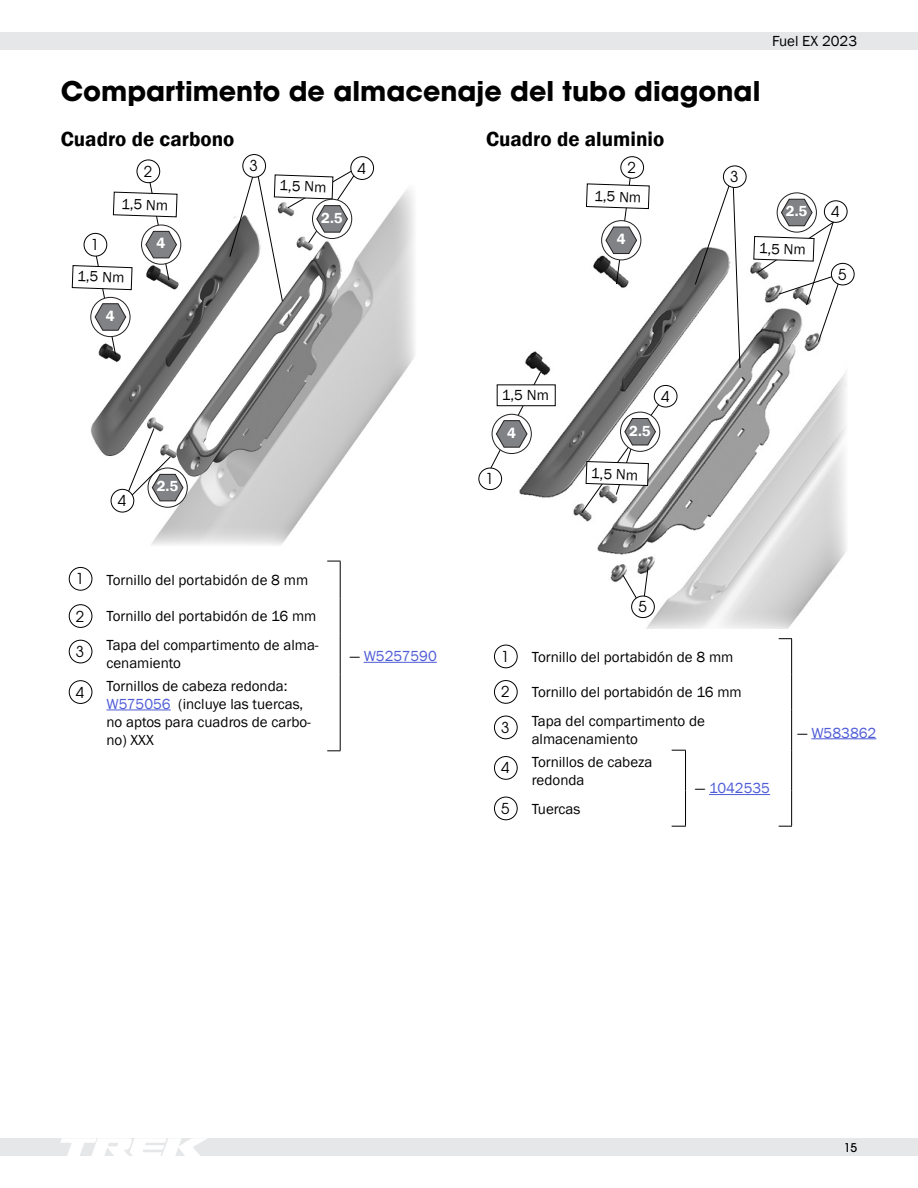
<style>
.page{position:relative;width:918px;height:1188px;background:#fff}
.page>*{position:absolute;margin:0;border:0;box-sizing:border-box;transform-origin:0 0}
.Section_Head{font:700 27px "ITC Avant Garde Pro";color:#000}
.Subhead_1{font:600 21px "Franklin Gothic";color:#000}
.Table_Cell_Left{font:15px/18px "Franklin Gothic";color:#000}
.Table_Cell_Left-2{font:15px "Franklin Gothic";color:#4f5cd6}
.Callout_Number_Black{font:15px "ITC Avant Garde Pro";color:#000}
.t1{font:600 15px "Franklin Gothic";color:#fff}
.t2{font:500 12px "ITC Avant Garde Pro";color:#000}
.s1{color:#4f5cd6}
.s2{color:#000}
</style>
<div class="page">
<div style="left:0;top:32px;width:918px;height:17px;background:#e6e7e9"></div>
<div style="left:0;top:1139px;width:918px;height:17px;background:#e6e7e9"></div>
<svg style="left:61px;top:1139px;width:145px;height:17px"></svg>
<img style="left:90px;top:189px;width:325px;height:356px">
<div style="left:242px;top:154px;width:24px;height:24px;border:1px solid #000;border-radius:50%"></div>
<div style="left:137px;top:160px;width:23px;height:23px;border:1px solid #000;border-radius:50%"></div>
<svg style="left:229px;top:163px;width:133px;height:139px"></svg>
<div style="left:351px;top:157px;width:23px;height:22px;background:#fff;border-radius:50%"></div>
<div style="left:350px;top:156px;width:24px;height:24px;border:1px solid #000;border-radius:50%"></div>
<div style="left:111px;top:489px;width:23px;height:23px;background:#fff;border-radius:50%"></div>
<div style="left:111px;top:489px;width:23px;height:23px;border:1px solid #000;border-radius:50%"></div>
<svg style="left:148px;top:468px;width:39px;height:39px"></svg>
<div style="left:148px;top:468px;width:39px;height:39px;border:1px solid #231f20;border-radius:50%"></div>
<svg style="left:120px;top:428px;width:63px;height:81px"></svg>
<svg style="left:142px;top:225px;width:39px;height:39px"></svg>
<div style="left:141px;top:225px;width:40px;height:39px;border:1px solid #231f20;border-radius:50%"></div>
<svg style="left:71px;top:173px;width:107px;height:182px"></svg>
<svg style="left:327px;top:561px;width:13px;height:1px"></svg>
<hr style="left:340px;top:561px;width:1px;height:37px;background:#000">
<hr style="left:340px;top:598px;width:1px;height:36px;background:#000">
<hr style="left:340px;top:634px;width:1px;height:40px;background:#000">
<hr style="left:340px;top:674px;width:1px;height:76px;background:#000">
<svg style="left:327px;top:750px;width:14px;height:1px"></svg>
<div style="left:69px;top:567px;width:23px;height:24px;border:1px solid #000;border-radius:50%"></div>
<hr style="left:364px;top:662px;width:73px;height:1px;background:#4f5cd6">
<div style="left:69px;top:604px;width:23px;height:24px;border:1px solid #000;border-radius:50%"></div>
<div style="left:69px;top:640px;width:23px;height:23px;border:1px solid #000;border-radius:50%"></div>
<div style="left:69px;top:680px;width:23px;height:24px;border:1px solid #000;border-radius:50%"></div>
<hr style="left:106px;top:710px;width:65px;height:1px;background:#4f5cd6">
<img style="left:478px;top:202px;width:370px;height:427px">
<div style="left:620px;top:156px;width:24px;height:23px;border:1px solid #000;border-radius:50%"></div>
<div style="left:654px;top:385px;width:23px;height:22px;background:#fff;border-radius:50%"></div>
<div style="left:654px;top:385px;width:23px;height:22px;border:1px solid #000;border-radius:50%"></div>
<svg style="left:694px;top:172px;width:47px;height:197px"></svg>
<div style="left:723px;top:166px;width:23px;height:21px;background:#fff;border-radius:50%"></div>
<div style="left:723px;top:166px;width:24px;height:22px;border:1px solid #000;border-radius:50%"></div>
<svg style="left:622px;top:566px;width:27px;height:46px"></svg>
<div style="left:632px;top:596px;width:22px;height:22px;background:#fff;border-radius:50%"></div>
<div style="left:631px;top:596px;width:24px;height:22px;border:1px solid #000;border-radius:50%"></div>
<div style="left:831px;top:263px;width:23px;height:22px;background:#fff;border-radius:50%"></div>
<div style="left:831px;top:263px;width:24px;height:22px;border:1px solid #000;border-radius:50%"></div>
<div style="left:497px;top:385px;width:58px;height:21px;background:#fff"></div>
<div style="left:497px;top:384px;width:59px;height:22px;border:1px solid #000"></div>
<svg style="left:824px;top:201px;width:23px;height:21px"></svg>
<div style="left:824px;top:200px;width:24px;height:23px;border:1px solid #000;border-radius:50%"></div>
<svg style="left:586px;top:168px;width:64px;height:117px"></svg>
<svg style="left:481px;top:371px;width:61px;height:114px"></svg>
<svg style="left:581px;top:392px;width:87px;height:122px"></svg>
<svg style="left:777px;top:193px;width:39px;height:39px"></svg>
<div style="left:777px;top:193px;width:40px;height:39px;border:1px solid #231f20;border-radius:50%"></div>
<svg style="left:753px;top:199px;width:89px;height:144px"></svg>
<div style="left:479px;top:468px;width:23px;height:22px;background:#fff;border-radius:50%"></div>
<div style="left:478px;top:468px;width:24px;height:22px;border:1px solid #000;border-radius:50%"></div>
<svg style="left:672px;top:826px;width:14px;height:1px"></svg>
<svg style="left:672px;top:750px;width:14px;height:1px"></svg>
<hr style="left:685px;top:751px;width:1px;height:40px;background:#000">
<hr style="left:685px;top:791px;width:1px;height:35px;background:#000">
<svg style="left:779px;top:638px;width:13px;height:1px"></svg>
<hr style="left:791px;top:639px;width:1px;height:35px;background:#000">
<hr style="left:791px;top:674px;width:1px;height:36px;background:#000">
<hr style="left:791px;top:710px;width:1px;height:40px;background:#000">
<hr style="left:791px;top:750px;width:1px;height:41px;background:#000">
<hr style="left:791px;top:791px;width:1px;height:35px;background:#000">
<svg style="left:779px;top:826px;width:13px;height:1px"></svg>
<div style="left:494px;top:645px;width:24px;height:23px;border:1px solid #000;border-radius:50%"></div>
<hr style="left:811px;top:738px;width:65px;height:1px;background:#4f5cd6">
<div style="left:494px;top:680px;width:24px;height:24px;border:1px solid #000;border-radius:50%"></div>
<div style="left:494px;top:716px;width:24px;height:23px;border:1px solid #000;border-radius:50%"></div>
<div style="left:494px;top:756px;width:24px;height:24px;border:1px solid #000;border-radius:50%"></div>
<hr style="left:709px;top:794px;width:61px;height:1px;background:#4f5cd6">
<div style="left:494px;top:797px;width:24px;height:23px;border:1px solid #000;border-radius:50%"></div>
<p class="Table_Cell_Left" style="left:772px;top:32px;width:87px">Fuel EX 2023</p>
<p class="Section_Head" style="left:61px;top:73px;width:701px">Compartimento de almacenaje del tubo diagonal</p>
<p class="Subhead_1" style="left:61px;top:126px;width:175px">Cuadro de carbono</p>
<p class="Callout_Number_Black" style="left:250px;top:157px;width:10px">3</p>
<p class="Subhead_1" style="left:486px;top:126px;width:180px">Cuadro de aluminio</p>
<p class="Callout_Number_Black" style="left:628px;top:158px;width:10px">2</p>
<p class="Callout_Number_Black" style="left:358px;top:159px;width:10px">4</p>
<p class="Callout_Number_Black" style="left:144px;top:162px;width:10px">2</p>
<p class="Callout_Number_Black" style="left:730px;top:167px;width:10px">3</p>
<p class="Table_Cell_Left" style="left:280px;top:177px;width:49px;rotate:2deg">1,5 Nm</p>
<p class="t1" style="left:321px;top:209px;width:23px">2.5</p>
<p class="Table_Cell_Left" style="left:595px;top:187px;width:49px;rotate:2deg">1,5 Nm</p>
<p class="Table_Cell_Left" style="left:122px;top:195px;width:49px;rotate:2deg">1,5 Nm</p>
<p class="t1" style="left:157px;top:234px;width:10px">4</p>
<p class="t1" style="left:786px;top:202px;width:23px">2.5</p>
<p class="t1" style="left:617px;top:230px;width:10px">4</p>
<p class="Callout_Number_Black" style="left:91px;top:236px;width:10px">1</p>
<p class="Table_Cell_Left" style="left:759px;top:240px;width:49px;rotate:2deg">1,5 Nm</p>
<p class="Table_Cell_Left" style="left:78px;top:267px;width:49px;rotate:2deg">1,5 Nm</p>
<p class="t1" style="left:106px;top:307px;width:10px">4</p>
<p class="Callout_Number_Black" style="left:831px;top:202px;width:10px">4</p>
<p class="Callout_Number_Black" style="left:838px;top:265px;width:10px">5</p>
<p class="Callout_Number_Black" style="left:118px;top:491px;width:10px">4</p>
<p class="t1" style="left:157px;top:477px;width:23px">2.5</p>
<p class="Callout_Number_Black" style="left:76px;top:570px;width:10px">1</p>
<p class="Table_Cell_Left" style="left:106px;top:571px;width:203px">Tornillo del portabidón de 8 mm</p>
<p class="Callout_Number_Black" style="left:486px;top:470px;width:10px">1</p>
<p class="Table_Cell_Left" style="left:502px;top:386px;width:49px">1,5 Nm</p>
<p class="t1" style="left:507px;top:424px;width:10px">4</p>
<p class="t1" style="left:629px;top:421px;width:23px">2.5</p>
<p class="Callout_Number_Black" style="left:661px;top:387px;width:10px">4</p>
<p class="Table_Cell_Left" style="left:591px;top:465px;width:49px;rotate:2deg">1,5 Nm</p>
<p class="Callout_Number_Black" style="left:76px;top:607px;width:10px">2</p>
<p class="Table_Cell_Left" style="left:106px;top:608px;width:212px">Tornillo del portabidón de 16 mm</p>
<p class="Callout_Number_Black" style="left:76px;top:642px;width:10px">3</p>
<p class="Table_Cell_Left" style="left:106px;top:637px;width:214px">Tapa del compartimento de alma&shy;cenamiento</p>
<p class="Callout_Number_Black" style="left:76px;top:683px;width:10px">4</p>
<p class="Table_Cell_Left" style="left:106px;top:677px;width:206px">Tornillos de cabeza redonda:<br><span class="s1">W575056</span> (incluye las tuercas, no aptos para cuadros de carbo&shy;no) XXX</p>
<p class="Table_Cell_Left-2" style="left:350px;top:647px;width:88px"><span class="s2">—</span> W5257590</p>
<p class="Callout_Number_Black" style="left:638px;top:598px;width:10px">5</p>
<p class="Callout_Number_Black" style="left:501px;top:647px;width:10px">1</p>
<p class="Table_Cell_Left" style="left:532px;top:648px;width:203px">Tornillo del portabidón de 8 mm</p>
<p class="Callout_Number_Black" style="left:501px;top:683px;width:10px">2</p>
<p class="Table_Cell_Left" style="left:532px;top:684px;width:212px">Tornillo del portabidón de 16 mm</p>
<p class="Callout_Number_Black" style="left:501px;top:718px;width:10px">3</p>
<p class="Table_Cell_Left" style="left:532px;top:713px;width:175px">Tapa del compartimento de almacenamiento</p>
<p class="Callout_Number_Black" style="left:501px;top:759px;width:10px">4</p>
<p class="Table_Cell_Left" style="left:532px;top:753px;width:122px">Tornillos de cabeza redonda</p>
<p class="Table_Cell_Left-2" style="left:695px;top:779px;width:76px"><span class="s2">—</span> 1042535</p>
<p class="Callout_Number_Black" style="left:501px;top:799px;width:10px">5</p>
<p class="Table_Cell_Left" style="left:532px;top:800px;width:50px">Tuercas</p>
<p class="Table_Cell_Left-2" style="left:798px;top:723px;width:80px"><span class="s2">—</span> W583862</p>
<p class="t2" style="left:844px;top:1140px;width:15px">15</p>
</div>
